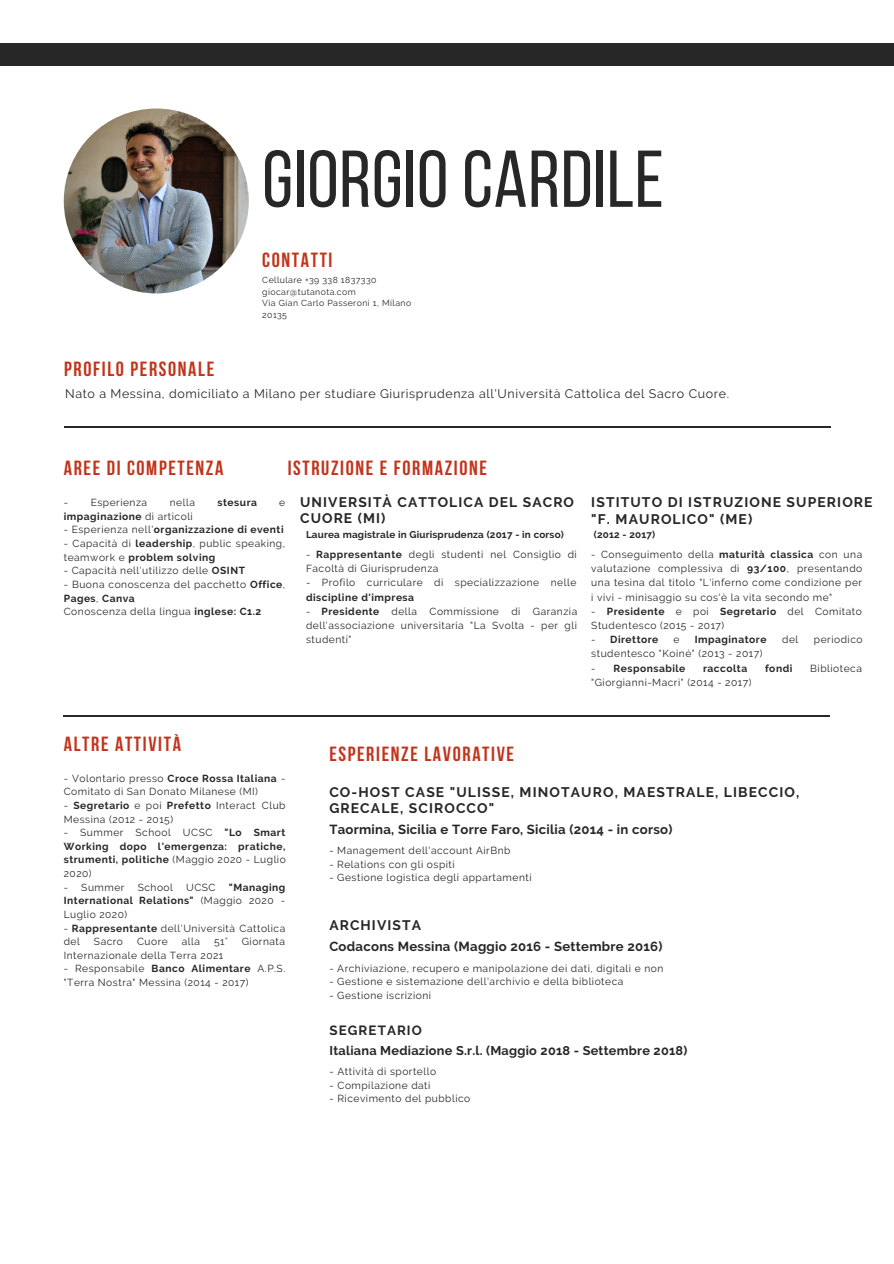
<style>
.page{position:relative;width:894px;height:1264px;background:#fff}
.page>*{position:absolute;margin:0;border:0;box-sizing:border-box;transform-origin:0 0}
.t1{font:80.25px "Bebas Neue";letter-spacing:.01em;color:#272727}
.t2{font:700 20.4px "Bebas Neue";letter-spacing:.08em;color:#c2331a}
.t3{font:700 13.8px/16.5px "Raleway";letter-spacing:.08em;color:#272727}
.t4{font:700 13.35px "Raleway";letter-spacing:.08em;color:#272727}
.t5{font:700 13.2px "Raleway";letter-spacing:.02em;color:#272727}
.t6{font:700 12.75px "Raleway";letter-spacing:.02em;color:#272727}
.t7{font:12.45px "Raleway";letter-spacing:.05em;color:#272727}
.t8{font:10.2px/14.2px "Raleway";letter-spacing:.05em;color:#272727}
.t9{font:700 10.2px/13.6px "Raleway";letter-spacing:.05em;color:#272727;text-align:justify}
.t10{font:700 9.9px "Raleway";letter-spacing:.02em;color:#272727}
.t11{font:8.7px "Raleway";letter-spacing:.05em;color:#272727}
.s1{font-weight:400}
.s2{font-weight:700}
</style>
<div class="page">
<div style="left:0;top:43px;width:893px;height:23px;background:#272727"></div>
<img style="left:64px;top:108px;width:185px;height:185px;border-radius:50%">
<hr style="left:64px;top:426px;width:766px;height:1px;background:#272727">
<hr style="left:64px;top:715px;width:765px;height:1px;background:#272727">
<p class="t1" style="left:262px;top:147px;width:403px">GIORGIO CARDILE</p>
<p class="t2" style="left:262px;top:252px;width:72px">CONTATTI</p>
<p class="t11" style="left:262px;top:275px;width:116px">Cellulare +39 338 1837330</p>
<p class="t11" style="left:262px;top:286px;width:95px">giocar@tutanota.com</p>
<p class="t11" style="left:262px;top:298px;width:150px">Via Gian Carlo Passeroni 1, Milano</p>
<p class="t11" style="left:262px;top:310px;width:26px">20135</p>
<p class="t2" style="left:64px;top:360px;width:152px">PROFILO PERSONALE</p>
<p class="t7" style="left:65px;top:386px;width:665px">Nato a Messina, domiciliato a Milano per studiare Giurisprudenza all'Università Cattolica del Sacro Cuore.</p>
<p class="t2" style="left:64px;top:459px;width:161px">AREE DI COMPETENZA</p>
<p class="t8" style="left:64px;top:495px;width:85px">- Esperienza</p>
<p class="t8" style="left:170px;top:495px;width:27px">nella</p>
<p class="t9" style="left:217px;top:496px;width:41px">stesura</p>
<p class="t8" style="left:279px;top:495px;width:7px">e</p>
<p class="t9" style="left:64px;top:509px;width:130px">impaginazione <span class="s1">di articoli</span></p>
<p class="t9" style="left:64px;top:523px;width:221px"><span class="s1">- Esperienza nell'</span>organizzazione di eventi</p>
<p class="t8" style="left:64px;top:536px;width:223px;line-height:13.6px">- Capacità di <span class="s2">leadership</span>, public speaking, teamwork e <span class="s2">problem solving</span></p>
<p class="t8" style="left:64px;top:563px;width:183px">- Capacità nell'utilizzo delle <span class="s2">OSINT</span></p>
<p class="t8" style="left:64px;top:577px;width:223px;line-height:13.6px">- Buona conoscenza del pacchetto <span class="s2">Office</span>,<br><span class="s2">Pages</span>, <span class="s2">Canva</span></p>
<p class="t8" style="left:64px;top:604px;width:199px">Conoscenza della lingua <span class="s2">inglese: C1.2</span></p>
<p class="t2" style="left:287px;top:459px;width:201px">ISTRUZIONE E FORMAZIONE</p>
<p class="t3" style="left:300px;top:494px;width:275px;line-height:15.8px">UNIVERSITÀ CATTOLICA DEL SACRO<br>CUORE (MI)</p>
<p class="t10" style="left:306px;top:529px;width:259px">Laurea magistrale in Giurisprudenza (2017 - in corso)</p>
<p class="t8" style="left:306px;top:547px;width:272px">- <span class="s2">Rappresentante</span> degli studenti nel Consiglio di<br>Facoltà di Giurisprudenza</p>
<p class="t8" style="left:306px;top:575px;width:272px">- Profilo curriculare di specializzazione nelle <span class="s2">discipline d'impresa</span></p>
<p class="t8" style="left:306px;top:604px;width:273px;text-align:justify">- <span class="s2">Presidente</span> della Commissione di Garanzia dell'associazione universitaria "La Svolta - per gli studenti"</p>
<p class="t3" style="left:591px;top:494px;width:283px">ISTITUTO DI ISTRUZIONE SUPERIORE "F. MAUROLICO" (ME)</p>
<p class="t8" style="left:591px;top:547px;width:272px;text-align:justify">- Conseguimento della <span class="s2">maturità classica</span> con una valutazione complessiva di <span class="s2">93/100</span>, presentando una tesina dal titolo "L'inferno come condizione per i vivi - minisaggio su cos'è la vita secondo me"</p>
<p class="t8" style="left:591px;top:604px;width:272px">- <span class="s2">Presidente</span> e poi <span class="s2">Segretario</span> del Comitato<br>Studentesco (2015 - 2017)</p>
<p class="t9" style="left:591px;top:632px;width:69px"><span class="s1">-</span> Direttore</p>
<p class="t8" style="left:673px;top:632px;width:7px">e</p>
<p class="t9" style="left:694px;top:632px;width:73px">Impaginatore</p>
<p class="t8" style="left:781px;top:632px;width:18px">del</p>
<p class="t8" style="left:813px;top:632px;width:50px">periodico</p>
<p class="t8" style="left:591px;top:646px;width:173px">studentesco "Koiné" (2013 - 2017)</p>
<p class="t9" style="left:591px;top:661px;width:95px"><span class="s1">-</span> Responsabile</p>
<p class="t9" style="left:703px;top:661px;width:46px">raccolta</p>
<p class="t9" style="left:764px;top:661px;width:29px">fondi</p>
<p class="t8" style="left:810px;top:661px;width:53px">Biblioteca</p>
<p class="t8" style="left:591px;top:675px;width:162px">"Giorgianni-Macrì" (2014 - 2017)</p>
<p class="t10" style="left:593px;top:529px;width:63px">(2012 - 2017)</p>
<p class="t2" style="left:64px;top:735px;width:119px">ALTRE ATTIVITÀ</p>
<p class="t8" style="left:64px;top:771px;width:223px;line-height:13.6px">- Volontario presso <span class="s2">Croce Rossa Italiana</span> -<br>Comitato di San Donato Milanese (MI)</p>
<p class="t8" style="left:64px;top:798px;width:223px;line-height:13.6px">- <span class="s2">Segretario</span> e poi <span class="s2">Prefetto</span> Interact Club<br>Messina (2012 - 2015)</p>
<p class="t9" style="left:64px;top:825px;width:223px"><span class="s1">- Summer School UCSC</span> "Lo Smart Working dopo l'emergenza: pratiche, strumenti, politiche <span class="s1">(Maggio 2020 - Luglio 2020)</span></p>
<p class="t8" style="left:64px;top:880px;width:62px">- Summer</p>
<p class="t8" style="left:138px;top:880px;width:37px">School</p>
<p class="t8" style="left:186px;top:880px;width:31px">UCSC</p>
<p class="t9" style="left:64px;top:880px;width:223px;text-indent:165px">"Managing International Relations" <span class="s1">(Maggio 2020 - Luglio 2020)</span></p>
<p class="t8" style="left:64px;top:921px;width:223px;line-height:13.6px">- <span class="s2">Rappresentante</span> dell'Università Cattolica del</p>
<p class="t8" style="left:94px;top:934px;width:31px">Sacro</p>
<p class="t8" style="left:137px;top:934px;width:32px">Cuore</p>
<p class="t8" style="left:182px;top:934px;width:20px">alla</p>
<p class="t8" style="left:214px;top:934px;width:15px">51°</p>
<p class="t8" style="left:242px;top:934px;width:45px">Giornata</p>
<p class="t8" style="left:64px;top:948px;width:161px">Internazionale della Terra 2021</p>
<p class="t8" style="left:64px;top:961px;width:223px;line-height:13.6px">- Responsabile <span class="s2">Banco Alimentare</span> A.P.S. "Terra Nostra" Messina (2014 - 2017)</p>
<p class="t2" style="left:329px;top:746px;width:186px">ESPERIENZE LAVORATIVE</p>
<p class="t3" style="left:329px;top:783px;width:471px">CO-HOST CASE "ULISSE, MINOTAURO, MAESTRALE, LIBECCIO,<br>GRECALE, SCIROCCO"</p>
<p class="t5" style="left:329px;top:821px;width:344px">Taormina, Sicilia e Torre Faro, Sicilia (2014 - in corso)</p>
<p class="t8" style="left:329px;top:843px;width:182px">- Management dell'account AirBnb</p>
<p class="t8" style="left:329px;top:857px;width:127px">- Relations con gli ospiti</p>
<p class="t8" style="left:329px;top:870px;width:204px">- Gestione logistica degli appartamenti</p>
<p class="t3" style="left:329px;top:917px;width:93px">ARCHIVISTA</p>
<p class="t5" style="left:329px;top:939px;width:334px">Codacons Messina (Maggio 2016 - Settembre 2016)</p>
<p class="t8" style="left:329px;top:960px;width:335px">- Archiviazione, recupero e manipolazione dei dati, digitali e non</p>
<p class="t8" style="left:329px;top:974px;width:295px">- Gestione e sistemazione dell'archivio e della biblioteca</p>
<p class="t8" style="left:329px;top:988px;width:103px">- Gestione iscrizioni</p>
<p class="t4" style="left:329px;top:1022px;width:94px">SEGRETARIO</p>
<p class="t6" style="left:329px;top:1043px;width:359px">Italiana Mediazione S.r.l. (Maggio 2018 - Settembre 2018)</p>
<p class="t8" style="left:329px;top:1064px;width:108px">- Attività di sportello</p>
<p class="t8" style="left:329px;top:1078px;width:102px">- Compilazione dati</p>
<p class="t8" style="left:329px;top:1091px;width:142px">- Ricevimento del pubblico</p>
</div>
